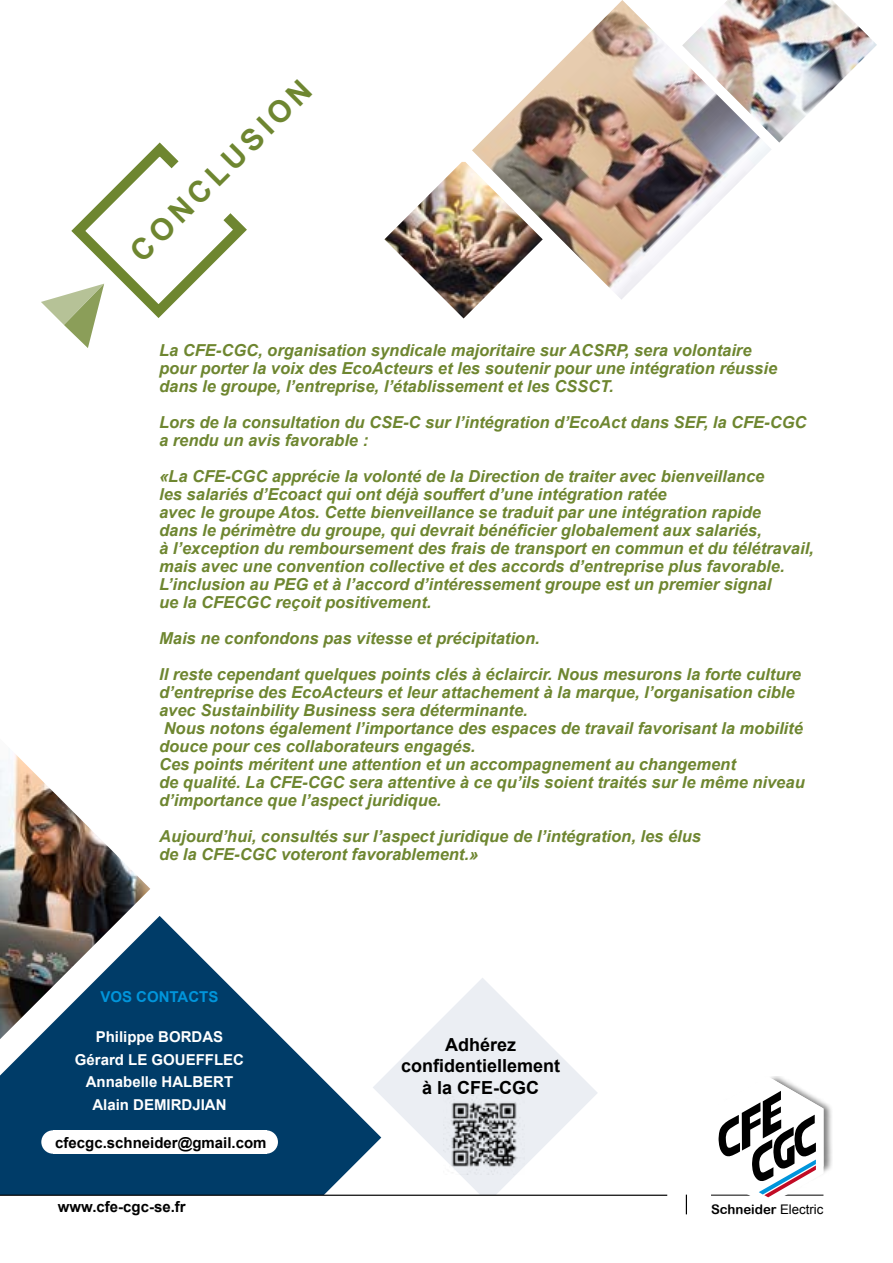
<style>
.page{position:relative;width:893px;height:1263px;background:#fff}
.page>*{position:absolute;margin:0;border:0;box-sizing:border-box;transform-origin:0 0}
.t1{font:700 30px "Arial";color:#6e8630}
.t2{font:700 18px/21.6px "Arial";color:#000;text-align:center}
.t3{font:italic 700 16.5px/18px "Arial";color:#6e8630}
.t4{font:700 15px/22.5px "Arial";color:#fff;text-align:center}
.t5{font:700 15px "Arial";color:#000}
.t6{font:700 15px "Arial";color:#0095db}
.t7{font:13.2px "Arial Rounded MT Bold";color:#000}
.s1{font-family:"Arial"}
</style>
<div class="page">
<svg style="left:0;top:916px;width:373px;height:278px;fill:#003c68"></svg>
<div style="left:41px;top:1130px;width:24px;height:24px;background:#fff;border-radius:50%"></div>
<div style="left:255px;top:1130px;width:23px;height:24px;background:#fff;border-radius:50%"></div>
<div style="left:53px;top:1130px;width:213px;height:24px;background:#fff"></div>
<svg style="left:41px;top:142px;width:206px;height:206px"></svg>
<svg style="left:373px;top:978px;width:224px;height:216px"></svg>
<img style="left:443px;top:1093px;width:81px;height:81px">
<img style="left:824px;top:1102px;width:8px;height:71px">
<svg style="left:711px;top:1076px;width:113px;height:122px"></svg>
<hr style="left:0;top:1194px;width:667px;height:2px;background:#000">
<svg style="left:686px;top:1194px;width:1px;height:20px"></svg>
<img style="left:0;top:754px;width:150px;height:285px">
<img style="left:472px;top:0;width:299px;height:300px">
<img style="left:682px;top:0;width:195px;height:143px">
<img style="left:384px;top:162px;width:159px;height:156px">
<h1 class="t1" style="left:121px;top:242px;width:244px;rotate:-45deg">CONCLUSION</h1>
<p class="t3" style="left:159px;top:341px;width:620px">La CFE-CGC, organisation syndicale majoritaire sur ACSRP, sera volontaire pour porter la voix des EcoActeurs et les soutenir pour une intégration réussie dans le groupe, l’entreprise, l’établissement et les CSSCT.</p>
<p class="t3" style="left:159px;top:413px;width:649px">Lors de la consultation du CSE-C sur l’intégration d’EcoAct dans SEF, la CFE-CGC a rendu un avis favorable :</p>
<p class="t3" style="left:159px;top:467px;width:656px">«La CFE-CGC apprécie la volonté de la Direction de traiter avec bienveillance<br>les salariés d’Ecoact qui ont déjà souffert d’une intégration ratée<br>avec le groupe Atos. Cette bienveillance se traduit par une intégration rapide<br>dans le périmètre du groupe, qui devrait bénéficier globalement aux salariés,<br>à l’exception du remboursement des frais de transport en commun et du télétravail, mais avec une convention collective et des accords d’entreprise plus favorable.<br>L’inclusion au PEG et à l’accord d’intéressement groupe est un premier signal<br>ue la CFECGC reçoit positivement.</p>
<p class="t3" style="left:159px;top:620px;width:643px;line-height:36px">Mais ne confondons pas vitesse et précipitation.<br>Il reste cependant quelques points clés à éclaircir. Nous mesurons la forte culture</p>
<p class="t3" style="left:159px;top:683px;width:647px">d’entreprise des EcoActeurs et leur attachement à la marque, l’organisation cible avec Sustainbility Business sera déterminante.<br>Nous notons également l’importance des espaces de travail favorisant la mobilité douce pour ces collaborateurs engagés.<br>Ces points méritent une attention et un accompagnement au changement<br>de qualité. La CFE-CGC sera attentive à ce qu’ils soient traités sur le même niveau d’importance que l’aspect juridique.</p>
<p class="t3" style="left:159px;top:827px;width:543px">Aujourd’hui, consultés sur l’aspect juridique de l’intégration, les élus de la CFE-CGC voteront favorablement.»</p>
<p class="t6" style="left:100px;top:986px;width:120px">VOS CONTACTS</p>
<p class="t4" style="left:75px;top:1026px;width:171px">Philippe BORDAS<br>Gérard LE GOUEFFLEC<br>Annabelle HALBERT<br>Alain DEMIRDJIAN</p>
<p class="t5" style="left:55px;top:1132px;width:213px">cfecgc.schneider@gmail.com</p>
<p class="t2" style="left:401px;top:1034px;width:161px">Adhérez confidentiellement à la CFE-CGC</p>
<p class="t5" style="left:58px;top:1197px;width:129px">www.cfe-cgc-se.fr</p>
<p class="t7" style="left:711px;top:1201px;width:114px">Schneider <span class="s1">Electric</span></p>
</div>
